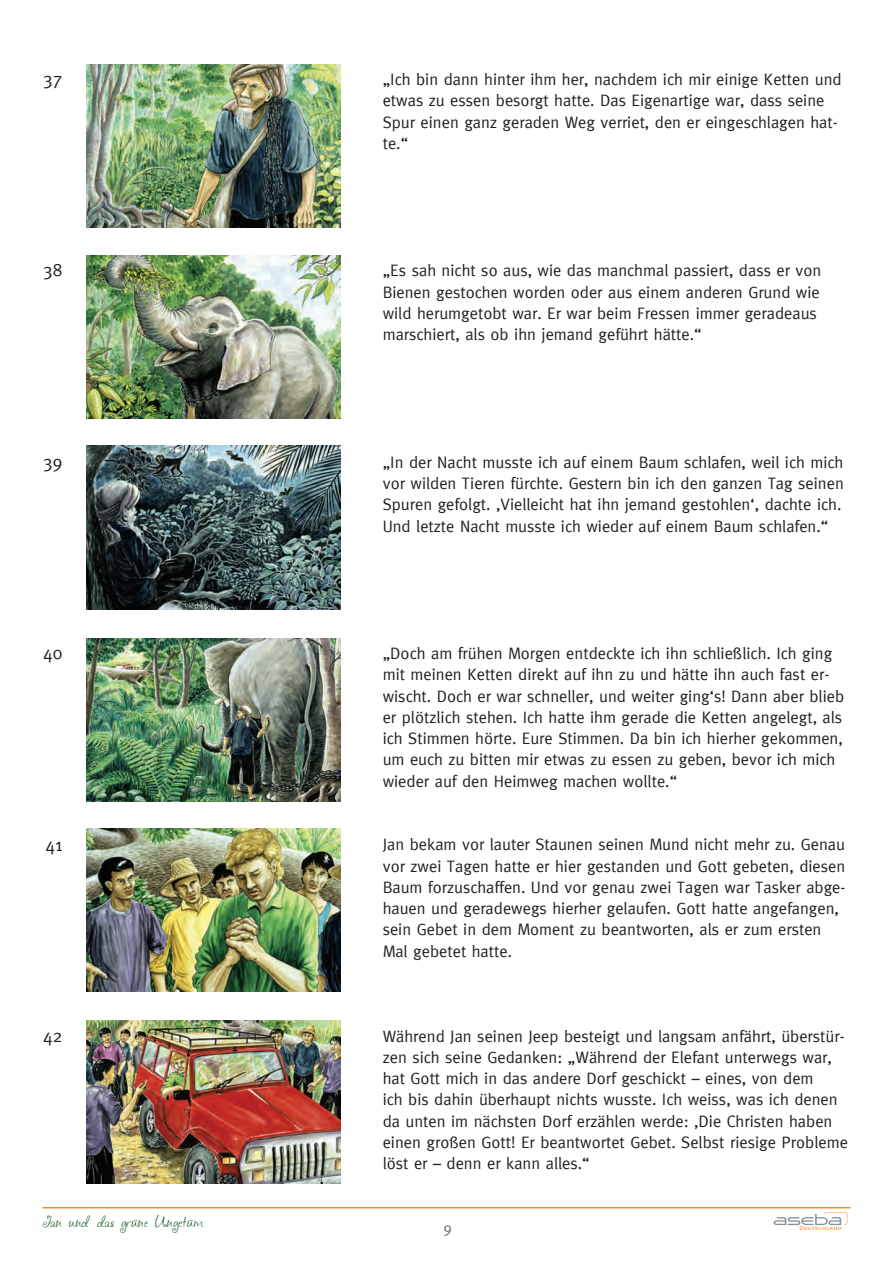
<style>
.page{position:relative;width:893px;height:1263px;background:#fff}
.page>*{position:absolute;margin:0;border:0;box-sizing:border-box;transform-origin:0 0}
.t1{font:18px "Meta";color:#231f20}
.t2{font:16.5px/21.3px "Meta";color:#231f20}
.t3{font:15px "Meta";color:#606a70}
.t4{font:12px "aka Frivolity";color:#004c13}
.t5{font:6.15px "Meta Caps";color:#f68b1f;scale:1.2 1}
</style>
<div class="page">
<svg style="left:774px;top:1212px;width:73px;height:13px"></svg>
<hr style="left:43px;top:1207px;width:807px;height:1px;background:#f68b1f">
<img style="left:87px;top:255px;width:253px;height:164px">
<img style="left:87px;top:446px;width:253px;height:163px">
<img style="left:87px;top:638px;width:253px;height:164px">
<img style="left:87px;top:64px;width:253px;height:164px">
<img style="left:87px;top:828px;width:253px;height:164px">
<img style="left:87px;top:1020px;width:253px;height:164px">
<p class="t1" style="left:43px;top:68px;width:21px">37</p>
<p class="t2" style="left:383px;top:68px;width:460px">„Ich bin dann hinter ihm her, nachdem ich mir einige Ketten und etwas zu essen besorgt hatte. Das Eigenartige war, dass seine Spur einen ganz geraden Weg verriet, den er eingeschlagen hat&shy;te.“</p>
<p class="t1" style="left:43px;top:260px;width:21px">38</p>
<p class="t2" style="left:383px;top:260px;width:440px">„Es sah nicht so aus, wie das manchmal passiert, dass er von Bienen gestochen worden oder aus einem anderen Grund wie wild herumgetobt war. Er war beim Fressen immer geradeaus marschiert, als ob ihn jemand geführt hätte.“</p>
<p class="t1" style="left:43px;top:451px;width:21px">39</p>
<p class="t2" style="left:383px;top:451px;width:463px">„In der Nacht musste ich auf einem Baum schlafen, weil ich mich vor wilden Tieren fürchte. Gestern bin ich den ganzen Tag seinen Spuren gefolgt. ‚Vielleicht hat ihn jemand gestohlen‘, dachte ich.<br>Und letzte Nacht musste ich wieder auf einem Baum schlafen.“</p>
<p class="t1" style="left:43px;top:642px;width:21px">40</p>
<p class="t2" style="left:383px;top:642px;width:463px">„Doch am frühen Morgen entdeckte ich ihn schließlich. Ich ging mit meinen Ketten direkt auf ihn zu und hätte ihn auch fast er&shy;wischt. Doch er war schneller, und weiter ging‘s! Dann aber blieb er plötzlich stehen. Ich hatte ihm gerade die Ketten angelegt, als ich Stimmen hörte. Eure Stimmen. Da bin ich hierher gekommen, um euch zu bitten mir etwas zu essen zu geben, bevor ich mich wieder auf den Heimweg machen wollte.“</p>
<p class="t1" style="left:45px;top:834px;width:18px">41</p>
<p class="t2" style="left:383px;top:834px;width:464px">Jan bekam vor lauter Staunen seinen Mund nicht mehr zu. Genau vor zwei Tagen hatte er hier gestanden und Gott gebeten, diesen Baum forzuschaffen. Und vor genau zwei Tagen war Tasker abge&shy;hauen und geradewegs hierher gelaufen. Gott hatte angefangen, sein Gebet in dem Moment zu beantworten, als er zum ersten Mal gebetet hatte.</p>
<p class="t1" style="left:43px;top:1025px;width:21px">42</p>
<p class="t2" style="left:383px;top:1025px;width:467px">Während Jan seinen Jeep besteigt und langsam anfährt, überstür&shy;zen sich seine Gedanken: „Während der Elefant unterwegs war, hat Gott mich in das andere Dorf geschickt – eines, von dem<br>ich bis dahin überhaupt nichts wusste. Ich weiss, was ich denen da unten im nächsten Dorf erzählen werde: ‚Die Christen haben einen großen Gott! Er beantwortet Gebet. Selbst riesige Probleme löst er – denn er kann alles.“</p>
<p class="t4" style="left:43px;top:1216px;width:162px">Jan und das grüne Ungetüm</p>
<p class="t3" style="left:444px;top:1219px;width:10px">9</p>
<p class="t5" style="left:799px;top:1225px;width:37px">Deutschland</p>
</div>
